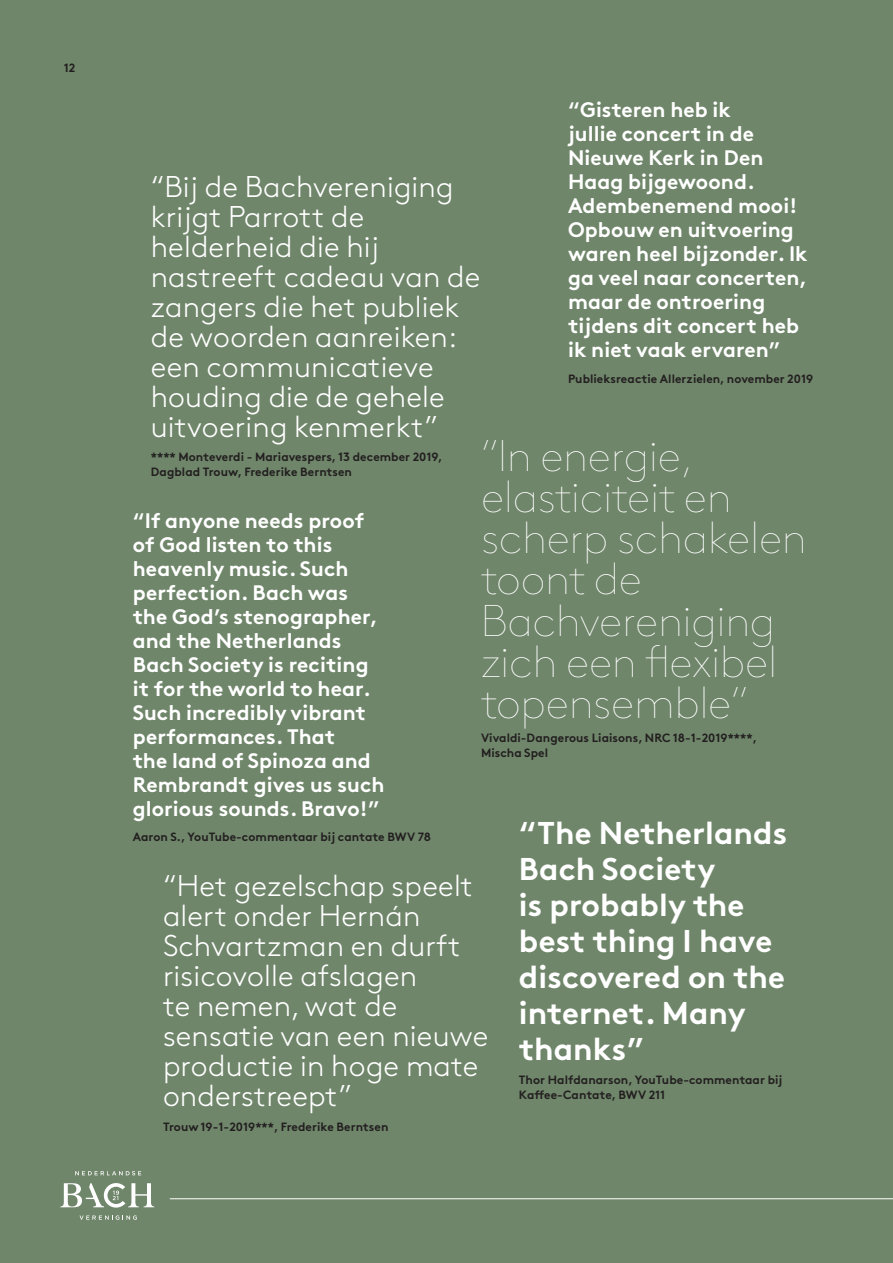
<style>
.page{position:relative;width:893px;height:1263px;background:#6f866a}
.page>*{position:absolute;margin:0;border:0;box-sizing:border-box;transform-origin:0 0}
.t1{font:100 44.4px/41.1px "Brown";letter-spacing:-.01em;color:#fff}
.t2{font:700 31.5px/36px "Brown";letter-spacing:.005em;color:#fff}
.t3{font:300 30px/30px "Brown";letter-spacing:.005em;color:#fff}
.t4{font:700 21px/24px "Brown";letter-spacing:.005em;color:#fff}
.t5{font:700 12px/15px "Brown";letter-spacing:.005em;color:#231f20}
</style>
<div class="page">
<svg style="left:75px;top:1171px;width:66px;height:4px"></svg>
<svg style="left:79px;top:1215px;width:58px;height:5px"></svg>
<svg style="left:60px;top:1183px;width:94px;height:24px"></svg>
<hr style="left:170px;top:1198px;width:723px;height:1px;background:#fff">
<p class="t5" style="left:64px;top:59px;width:13px">12</p>
<p class="t4" style="left:568px;top:96px;width:241px">“Gisteren heb ik<br>jullie concert in de<br>Nieuwe Kerk in Den<br>Haag bijgewoond.<br>Adembenemend mooi!<br>Opbouw en uitvoering waren heel bijzonder. Ik ga veel naar concerten, maar de ontroering tijdens dit concert heb ik niet vaak ervaren”</p>
<p class="t5" style="left:568px;top:370px;width:247px">Publieksreactie Allerzielen, november 2019</p>
<h3 class="t3" style="left:151px;top:169px;width:331px">“Bij de Bachvereniging krijgt Parrott de helderheid die hij nastreeft cadeau van de zangers die het publiek de woorden aanreiken: een communicatieve houding die de gehele uitvoering kenmerkt”</h3>
<p class="t5" style="left:151px;top:448px;width:293px">**** Monteverdi - Mariavespers, 13 december 2019,<br>Dagblad Trouw, Frederike Berntsen</p>
<h1 class="t1" style="left:481px;top:432px;width:327px">“In energie, elasticiteit en scherp schakelen toont de<br>Bachvereniging zich een flexibel topensemble”</h1>
<p class="t5" style="left:481px;top:729px;width:278px">Vivaldi-Dangerous Liaisons, NRC 18-1-2019****,<br>Mischa Spel</p>
<p class="t4" style="left:133px;top:507px;width:253px">“If anyone needs proof of God listen to this heavenly music. Such perfection. Bach was the God’s stenographer, and the Netherlands<br>Bach Society is reciting it for the world to hear.<br>Such incredibly vibrant performances. That<br>the land of Spinoza and<br>Rembrandt gives us such glorious sounds. Bravo!”</p>
<p class="t5" style="left:133px;top:828px;width:300px">Aaron S., YouTube-commentaar bij cantate BWV 78</p>
<h2 class="t2" style="left:519px;top:812px;width:270px">“The Netherlands<br>Bach Society<br>is probably the best thing I have discovered on the internet. Many thanks”</h2>
<p class="t5" style="left:519px;top:1071px;width:265px">Thor Halfdanarson, YouTube-commentaar bij<br>Kaffee-Cantate, BWV 211</p>
<h3 class="t3" style="left:163px;top:869px;width:327px">“Het gezelschap speelt alert onder Hernán<br>Schvartzman en durft risicovolle afslagen<br>te nemen, wat de sensatie van een nieuwe productie in hoge mate onderstreept”</h3>
<p class="t5" style="left:163px;top:1118px;width:227px">Trouw 19-1-2019***, Frederike Berntsen</p>
</div>
